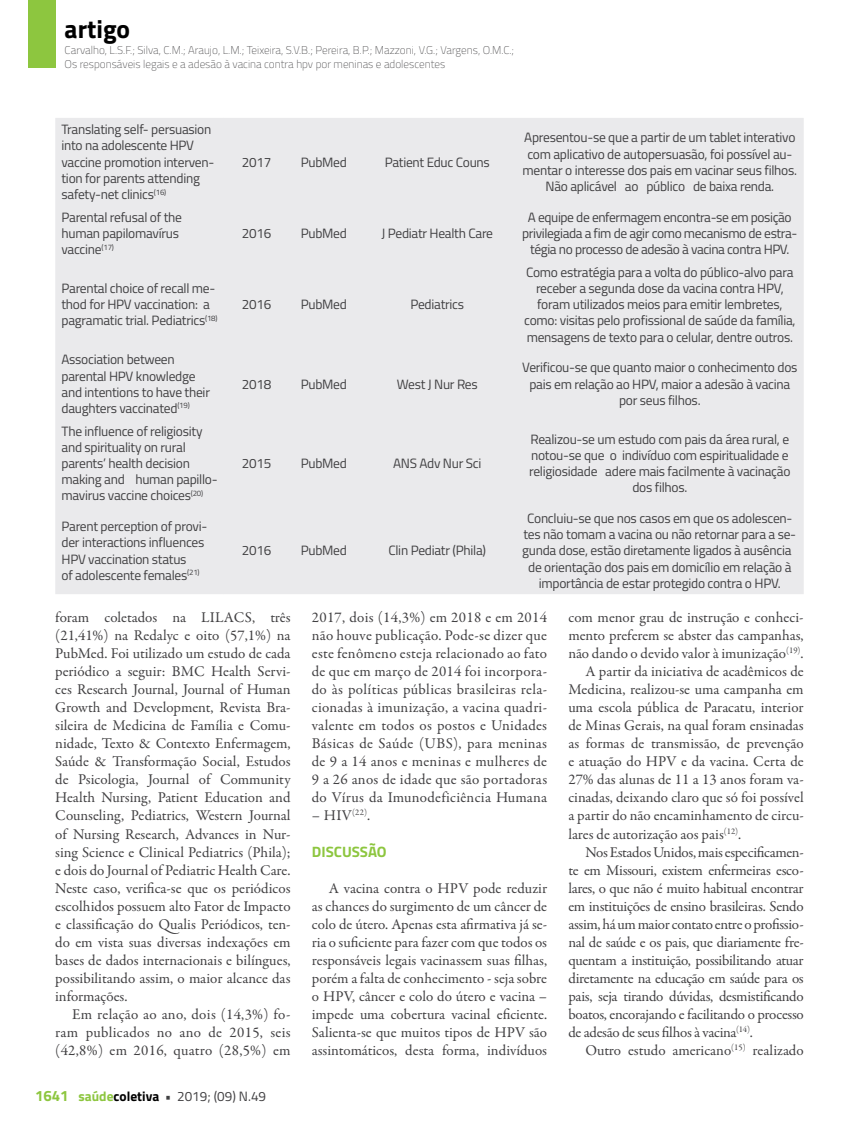
<style>
.page{position:relative;width:859px;height:1132px;background:#fff}
.page>*{position:absolute;margin:0;border:0;box-sizing:border-box;transform-origin:0 0}
.t1{font:700 25.5px "Titillium";color:#000}
.t2{font:15px/18px "Garamond Premr Pro";letter-spacing:-.005em;color:#414042;text-align:justify}
.t3{font:15px "Garamond Premr Pro";letter-spacing:-.025em;color:#414042}
.t4{font:700 15px "Titillium";color:#8dc63f}
.t5{font:13.5px/16.2px "Titillium";letter-spacing:-.02em;color:#414042}
.t6{font:100 11.25px/13.5px "Titillium";color:#414042}
.s1{font-weight:700;font-size:15px;color:#8dc63f}
.s2{font-weight:700;color:#8dc63f}
.s3{font-weight:700;color:#000}
.s4{font-weight:700}
</style>
<div class="page">
<div style="left:28px;top:0;width:27px;height:68px;background:#8dc63f"></div>
<div style="left:55px;top:118px;width:169px;height:476px;background:#eaeaec"></div>
<div style="left:224px;top:118px;width:580px;height:476px;background:#eaeaec"></div>
<h1 class="t1" style="left:65px;top:10px;width:67px">artigo</h1>
<p class="t6" style="left:65px;top:43px;width:451px">Carvalho, L.S.F.; Silva, C.M.; Araujo, L.M.; Teixeira, S.V.B.; Pereira, B.P.; Mazzoni, V.G.; Vargens, O.M.C.;<br>Os responsáveis legais e a adesão à vacina contra hpv por meninas e adolescentes</p>
<p class="t5" style="left:62px;top:121px;width:154px">Translating self- persuasion into na adolescente HPV vaccine promotion interven&shy;tion for parents attending safety-net clinics<sup>(16)</sup></p>
<p class="t5" style="left:62px;top:208px;width:122px">Parental refusal of the human papilomavírus vaccine<sup>(17)</sup></p>
<p class="t5" style="left:62px;top:279px;width:158px">Parental choice of recall me&shy;thod for HPV vaccination: a pagramatic trial. Pediatrics<sup>(18)</sup></p>
<p class="t5" style="left:62px;top:351px;width:150px">Association between parental HPV knowledge and intentions to have their daughters vaccinated<sup>(19)</sup></p>
<p class="t5" style="left:62px;top:422px;width:158px">The influence of religiosity and spirituality on rural parents’ health decision making and human papillo&shy;mavirus vaccine choices<sup>(20)</sup></p>
<p class="t5" style="left:62px;top:517px;width:147px">Parent perception of provi&shy;der interactions influences<br>HPV vaccination status<br>of adolescente females<sup>(21)</sup></p>
<p class="t5" style="left:242px;top:153px;width:31px">2017</p>
<p class="t5" style="left:301px;top:153px;width:48px">PubMed</p>
<p class="t5" style="left:385px;top:153px;width:107px">Patient Educ Couns</p>
<p class="t5" style="left:242px;top:224px;width:31px">2016</p>
<p class="t5" style="left:301px;top:224px;width:48px">PubMed</p>
<p class="t5" style="left:381px;top:224px;width:113px">J Pediatr Health Care</p>
<p class="t5" style="left:242px;top:295px;width:31px">2016</p>
<p class="t5" style="left:301px;top:295px;width:48px">PubMed</p>
<p class="t5" style="left:410px;top:295px;width:55px">Pediatrics</p>
<p class="t5" style="left:242px;top:375px;width:31px">2018</p>
<p class="t5" style="left:301px;top:375px;width:48px">PubMed</p>
<p class="t5" style="left:397px;top:375px;width:83px">West J Nur Res</p>
<p class="t5" style="left:242px;top:454px;width:31px">2015</p>
<p class="t5" style="left:301px;top:454px;width:48px">PubMed</p>
<p class="t5" style="left:393px;top:454px;width:90px">ANS Adv Nur Sci</p>
<p class="t5" style="left:242px;top:542px;width:31px">2016</p>
<p class="t5" style="left:301px;top:542px;width:48px">PubMed</p>
<p class="t5" style="left:388px;top:542px;width:99px">Clin Pediatr (Phila)</p>
<p class="t5" style="left:523px;top:129px;width:276px;text-align:center">Apresentou-se que a partir de um tablet interativo com aplicativo de autopersuasão, foi possível au&shy;mentar o interesse dos pais em vacinar seus filhos.<br>Não aplicável ao público de baixa renda.</p>
<p class="t5" style="left:522px;top:208px;width:277px;text-align:center">A equipe de enfermagem encontra-se em posição privilegiada a fim de agir como mecanismo de estra&shy;tégia no processo de adesão à vacina contra HPV.</p>
<p class="t5" style="left:524px;top:263px;width:273px;text-align:center">Como estratégia para a volta do público-alvo para receber a segunda dose da vacina contra HPV, foram utilizados meios para emitir lembretes, como: visitas pelo profissional de saúde da família, mensagens de texto para o celular, dentre outros.</p>
<p class="t5" style="left:522px;top:359px;width:277px;text-align:center">Verificou-se que quanto maior o conhecimento dos pais em relação ao HPV, maior a adesão à vacina por seus filhos.</p>
<p class="t5" style="left:529px;top:430px;width:263px;text-align:center">Realizou-se um estudo com pais da área rural, e notou-se que o indivíduo com espiritualidade e religiosidade adere mais facilmente à vacinação dos filhos.</p>
<p class="t5" style="left:522px;top:509px;width:276px;text-align:center">Concluiu-se que nos casos em que os adolescen&shy;tes não tomam a vacina ou não retornar para a se&shy;gunda dose, estão diretamente ligados à ausência de orientação dos pais em domicílio em relação à importância de estar protegido contra o HPV.</p>
<p class="t2" style="left:55px;top:608px;width:237px">foram coletados na LILACS, três (21,41%) na Redalyc e oito (57,1%) na PubMed. Foi utilizado um estudo de cada periódico a seguir: BMC Health Servi&shy;ces Research Journal, Journal of Human Growth and Development, Revista Bra&shy;sileira de Medicina de Família e Comu&shy;nidade, Texto &amp; Contexto Enfermagem, Saúde &amp; Transformação Social, Estudos de Psicologia, Journal of Community Health Nursing, Patient Education and Counseling, Pediatrics, Western Journal of Nursing Research, Advances in Nur&shy;sing Science e Clinical Pediatrics (Phila); e dois do Journal of Pediatric Health Care.<br>Neste caso, verifica-se que os periódicos escolhidos possuem alto Fator de Impacto e classificação do Qualis Periódicos, ten&shy;do em vista suas diversas indexações em bases de dados internacionais e bilíngues, possibilitando assim, o maior alcance das informações.</p>
<p class="t2" style="left:55px;top:1004px;width:237px;text-indent:17px">Em relação ao ano, dois (14,3%) fo&shy;ram publicados no ano de 2015, seis (42,8%) em 2016, quatro (28,5%) em</p>
<p class="t5" style="left:35px;top:1087px;width:233px"><span class="s1">1641</span> <span class="s2">saúde</span><span class="s3">coletiva</span> <span class="s4">•</span> 2019; (09) N.49</p>
<p class="t2" style="left:312px;top:608px;width:237px">2017, dois (14,3%) em 2018 e em 2014 não houve publicação. Pode-se dizer que este fenômeno esteja relacionado ao fato de que em março de 2014 foi incorpora&shy;do às políticas públicas brasileiras rela&shy;cionadas à imunização, a vacina quadri&shy;valente em todos os postos e Unidades Básicas de Saúde (UBS), para meninas de 9 a 14 anos e meninas e mulheres de 9 a 26 anos de idade que são portadoras do Vírus da Imunodeficiência Humana</p>
<p class="t2" style="left:312px;top:806px;width:60px">– HIV<sup>(22)</sup>.</p>
<p class="t4" style="left:312px;top:839px;width:76px">DISCUSSÃO</p>
<p class="t2" style="left:312px;top:878px;width:237px;text-indent:17px">A vacina contra o HPV pode reduzir as chances do surgimento de um câncer de colo de útero. Apenas esta afirmativa já se&shy;ria o suficiente para fazer com que todos os responsáveis legais vacinassem suas filhas, porém a falta de conhecimento - seja sobre o HPV, câncer e colo do útero e vacina – impede uma cobertura vacinal eficiente.<br>Salienta-se que muitos tipos de HPV são assintomáticos, desta forma, indivíduos</p>
<p class="t2" style="left:568px;top:608px;width:237px">com menor grau de instrução e conheci-</p>
<p class="t2" style="left:568px;top:626px;width:237px">mento preferem se abster das campanhas,</p>
<p class="t2" style="left:568px;top:644px;width:237px">não dando o devido valor à imunização<sup>(19)</sup>.</p>
<p class="t2" style="left:585px;top:662px;width:220px">A partir da iniciativa de acadêmicos de</p>
<p class="t2" style="left:568px;top:680px;width:237px">Medicina, realizou-se uma campanha em</p>
<p class="t2" style="left:568px;top:698px;width:237px">uma escola pública de Paracatu, interior</p>
<p class="t2" style="left:568px;top:716px;width:237px">de Minas Gerais, na qual foram ensinadas</p>
<p class="t2" style="left:568px;top:734px;width:237px">as formas de transmissão, de prevenção</p>
<p class="t2" style="left:568px;top:752px;width:237px">e atuação do HPV e da vacina. Certa de</p>
<p class="t2" style="left:568px;top:770px;width:237px">27% das alunas de 11 a 13 anos foram va-</p>
<p class="t2" style="left:568px;top:788px;width:237px">cinadas, deixando claro que só foi possível</p>
<p class="t2" style="left:568px;top:806px;width:237px">a partir do não encaminhamento de circu-</p>
<p class="t2" style="left:568px;top:824px;width:174px">lares de autorização aos pais<sup>(12)</sup>.</p>
<p class="t2" style="left:585px;top:842px;width:220px">Nos Estados Unidos, mais especificamen-</p>
<p class="t3" style="left:568px;top:860px;width:237px">te em Missouri, existem enfermeiras esco-</p>
<p class="t3" style="left:568px;top:878px;width:237px">lares, o que não é muito habitual encontrar</p>
<p class="t2" style="left:568px;top:896px;width:237px">em instituições de ensino brasileiras. Sendo</p>
<p class="t3" style="left:568px;top:914px;width:237px">assim, há um maior contato entre o profissio-</p>
<p class="t2" style="left:568px;top:932px;width:237px">nal de saúde e os pais, que diariamente fre-</p>
<p class="t2" style="left:568px;top:950px;width:237px">quentam a instituição, possibilitando atuar</p>
<p class="t2" style="left:568px;top:968px;width:237px">diretamente na educação em saúde para os</p>
<p class="t2" style="left:568px;top:986px;width:237px">pais, seja tirando dúvidas, desmistificando</p>
<p class="t2" style="left:568px;top:1004px;width:237px">boatos, encorajando e facilitando o processo</p>
<p class="t2" style="left:568px;top:1022px;width:186px">de adesão de seus filhos à vacina<sup>(14)</sup>.</p>
<p class="t2" style="left:585px;top:1040px;width:220px">Outro estudo americano<sup>(15)</sup> realizado</p>
</div>
